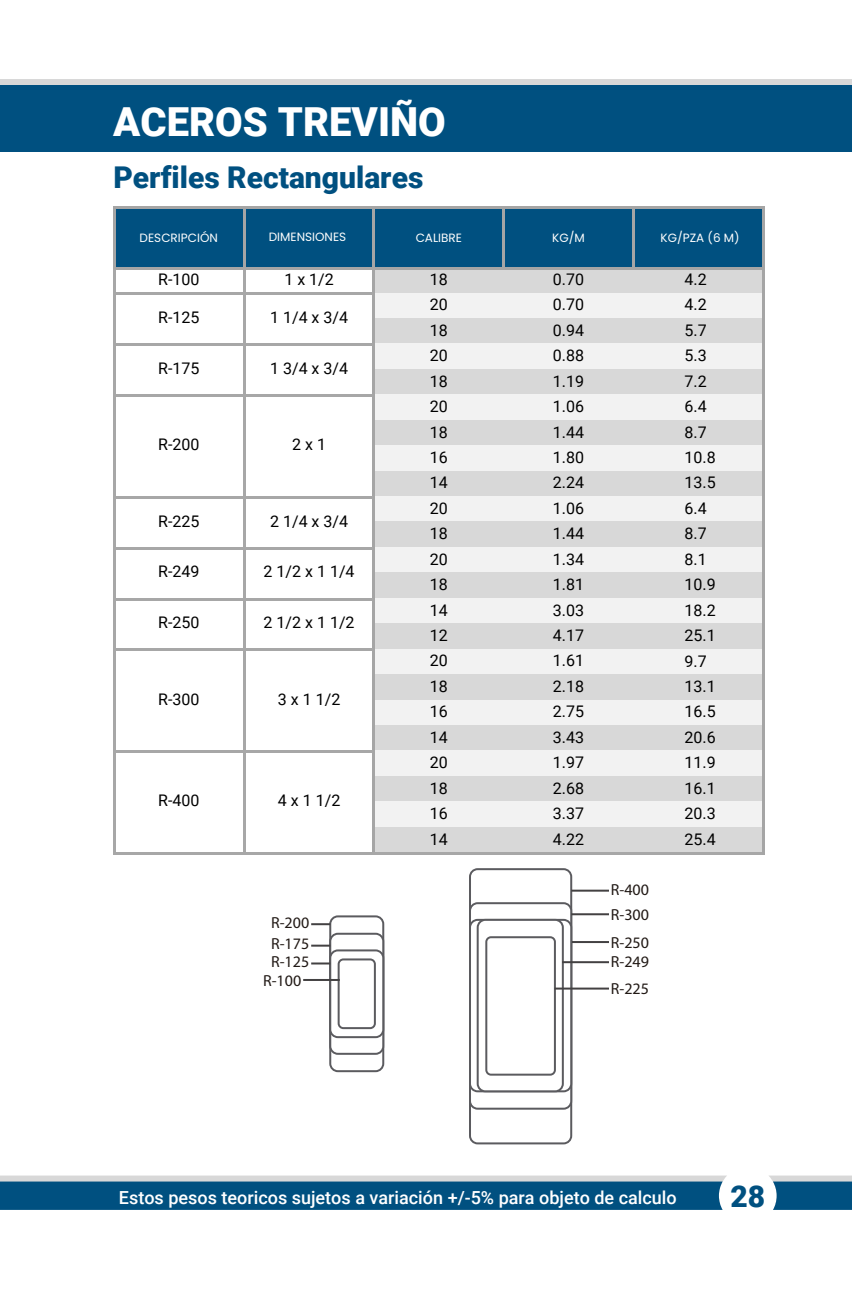
<style>
.page{position:relative;width:852px;height:1295px;background:#fff}
.page>*{position:absolute;margin:0;border:0;box-sizing:border-box;transform-origin:0 0}
.t1{font:900 40px "Roboto";color:#fff}
.t2{font:900 30px "Roboto";color:#005080}
.t3{font:500 18px "Roboto";color:#fff}
.t4{font:16px/25.4px "Roboto";color:#000;text-align:justify}
.t5{font:16px/18.8px "Myriad Pro";color:#211915}
.t6{font:12px "Poppins";color:#fefefe}
</style>
<div class="page">
<div style="left:0;top:79px;width:852px;height:67px;background:#d8d8d8"></div>
<svg style="left:0;top:1175px;width:727px;height:34px;background:#2c6c92"></svg>
<svg style="left:769px;top:1175px;width:83px;height:34px;background:#3a7599"></svg>
<div style="left:0;top:85px;width:852px;height:67px;background:#005080"></div>
<div style="left:113px;top:206px;width:651px;height:64px;background:#005080"></div>
<div style="left:373px;top:267px;width:391px;height:28px;background:#d8d8d8"></div>
<div style="left:373px;top:292px;width:391px;height:28px;background:#f2f2f2"></div>
<div style="left:373px;top:318px;width:391px;height:28px;background:#d8d8d8"></div>
<div style="left:373px;top:343px;width:391px;height:28px;background:#f2f2f2"></div>
<div style="left:373px;top:369px;width:391px;height:28px;background:#d8d8d8"></div>
<div style="left:373px;top:394px;width:391px;height:28px;background:#f2f2f2"></div>
<div style="left:373px;top:420px;width:391px;height:27px;background:#d8d8d8"></div>
<div style="left:373px;top:445px;width:391px;height:28px;background:#f2f2f2"></div>
<div style="left:373px;top:470px;width:391px;height:28px;background:#d8d8d8"></div>
<div style="left:373px;top:496px;width:391px;height:28px;background:#f2f2f2"></div>
<div style="left:373px;top:521px;width:391px;height:28px;background:#d8d8d8"></div>
<div style="left:373px;top:547px;width:391px;height:28px;background:#f2f2f2"></div>
<div style="left:373px;top:572px;width:391px;height:28px;background:#d8d8d8"></div>
<div style="left:373px;top:597px;width:391px;height:28px;background:#f2f2f2"></div>
<div style="left:373px;top:623px;width:391px;height:28px;background:#d8d8d8"></div>
<div style="left:373px;top:648px;width:391px;height:28px;background:#f2f2f2"></div>
<div style="left:373px;top:674px;width:391px;height:28px;background:#d8d8d8"></div>
<div style="left:373px;top:699px;width:391px;height:28px;background:#f2f2f2"></div>
<div style="left:373px;top:725px;width:391px;height:28px;background:#d8d8d8"></div>
<div style="left:373px;top:750px;width:391px;height:28px;background:#f2f2f2"></div>
<div style="left:373px;top:775px;width:391px;height:28px;background:#d8d8d8"></div>
<div style="left:373px;top:801px;width:391px;height:28px;background:#f2f2f2"></div>
<div style="left:373px;top:826px;width:391px;height:28px;background:#d8d8d8"></div>
<hr style="left:113px;top:206px;width:3px;height:64px;background:#a5a5a5">
<hr style="left:243px;top:209px;width:2px;height:61px;background:#a5a5a5">
<hr style="left:113px;top:270px;width:3px;height:584px;background:#a7a7a7">
<hr style="left:243px;top:270px;width:2px;height:584px;background:#a7a7a7">
<hr style="left:373px;top:207px;width:2px;height:646px;background:#a5a5a5">
<hr style="left:502px;top:207px;width:3px;height:61px;background:#a5a5a5">
<hr style="left:632px;top:207px;width:2px;height:61px;background:#a5a5a5">
<hr style="left:761px;top:209px;width:3px;height:645px;background:#a5a5a5">
<hr style="left:116px;top:206px;width:648px;height:3px;background:#a5a5a5">
<hr style="left:116px;top:267px;width:648px;height:3px;background:#a5a5a5">
<hr style="left:116px;top:292px;width:257px;height:3px;background:#a7a7a7">
<hr style="left:116px;top:343px;width:257px;height:3px;background:#a7a7a7">
<hr style="left:116px;top:394px;width:257px;height:3px;background:#a7a7a7">
<hr style="left:116px;top:496px;width:257px;height:2px;background:#a7a7a7">
<hr style="left:116px;top:547px;width:257px;height:2px;background:#a7a7a7">
<hr style="left:116px;top:597px;width:257px;height:3px;background:#a7a7a7">
<hr style="left:116px;top:648px;width:257px;height:3px;background:#a7a7a7">
<hr style="left:116px;top:750px;width:257px;height:3px;background:#a7a7a7">
<hr style="left:113px;top:852px;width:648px;height:2px;background:#a7a7a7">
<hr style="left:303px;top:978px;width:37px;height:2px;background:#434142">
<svg style="left:311px;top:915px;width:73px;height:157px"></svg>
<svg style="left:469px;top:868px;width:103px;height:276px"></svg>
<hr style="left:554px;top:987px;width:55px;height:2px;background:#434142">
<hr style="left:562px;top:961px;width:47px;height:2px;background:#434142">
<hr style="left:572px;top:941px;width:37px;height:2px;background:#434142">
<hr style="left:571px;top:913px;width:38px;height:2px;background:#434142">
<hr style="left:571px;top:889px;width:38px;height:2px;background:#434142">
<h1 class="t1" style="left:113px;top:93px;width:334px">ACEROS TREVIÑO</h1>
<h2 class="t2" style="left:113px;top:157px;width:311px">Perfiles Rectangulares</h2>
<p class="t6" style="left:140px;top:230px;width:80px">DESCRIPCIÓN</p>
<p class="t6" style="left:269px;top:230px;width:79px">DIMENSIONES</p>
<p class="t6" style="left:415px;top:230px;width:48px">CALIBRE</p>
<p class="t6" style="left:552px;top:230px;width:34px">KG/M</p>
<p class="t6" style="left:660px;top:230px;width:81px">KG/PZA (6 M)</p>
<p class="t4" style="left:158px;top:266px;width:43px">R-100</p>
<p class="t4" style="left:284px;top:266px;width:51px">1 x 1/2</p>
<p class="t4" style="left:430px;top:266px;width:19px">18<br>20<br>18<br>20<br>18<br>20<br>18<br>16<br>14<br>20<br>18<br>20<br>18<br>14<br>12<br>20<br>18<br>16<br>14<br>20<br>18<br>16<br>14</p>
<p class="t4" style="left:553px;top:266px;width:33px">0.70<br>0.70<br>0.94<br>0.88<br>1.19<br>1.06<br>1.44<br>1.80<br>2.24<br>1.06<br>1.44<br>1.34<br>1.81<br>3.03<br>4.17<br>1.61<br>2.18<br>2.75<br>3.43<br>1.97<br>2.68<br>3.37<br>4.22</p>
<p class="t4" style="left:684px;top:266px;width:33px;text-align:left">4.2<br>4.2<br>5.7<br>5.3<br>7.2<br>6.4<br>8.7<br>10.8<br>13.5<br>6.4<br>8.7<br>8.1<br>10.9<br>18.2<br>25.1<br>9.7<br>13.1<br>16.5<br>20.6<br>11.9<br>16.1<br>20.3<br>25.4</p>
<p class="t4" style="left:158px;top:304px;width:43px">R-125</p>
<p class="t4" style="left:270px;top:304px;width:79px">1 1/4 x 3/4</p>
<p class="t4" style="left:270px;top:355px;width:79px">1 3/4 x 3/4</p>
<p class="t4" style="left:158px;top:355px;width:43px">R-175</p>
<p class="t4" style="left:158px;top:431px;width:43px">R-200</p>
<p class="t4" style="left:292px;top:431px;width:35px">2 x 1</p>
<p class="t4" style="left:158px;top:507px;width:43px">R-225</p>
<p class="t4" style="left:270px;top:507px;width:79px">2 1/4 x 3/4</p>
<p class="t4" style="left:158px;top:558px;width:43px">R-249</p>
<p class="t4" style="left:158px;top:609px;width:43px">R-250</p>
<p class="t4" style="left:264px;top:558px;width:92px">2 1/2 x 1 1/4</p>
<p class="t4" style="left:264px;top:609px;width:92px">2 1/2 x 1 1/2</p>
<p class="t4" style="left:158px;top:685px;width:43px">R-300</p>
<p class="t4" style="left:278px;top:685px;width:64px">3 x 1 1/2</p>
<p class="t4" style="left:158px;top:787px;width:43px">R-400</p>
<p class="t4" style="left:278px;top:787px;width:64px">4 x 1 1/2</p>
<p class="t5" style="left:271px;top:911px;width:40px;line-height:20.8px">R-200<br>R-175</p>
<p class="t5" style="left:263px;top:951px;width:48px;text-align:center">R-125<br>R-100</p>
<p class="t5" style="left:611px;top:877px;width:40px;line-height:24.6px">R-400<br>R-300</p>
<p class="t5" style="left:611px;top:933px;width:40px">R-250<br>R-249</p>
<p class="t5" style="left:611px;top:979px;width:40px">R-225</p>
<p class="t3" style="left:119px;top:1184px;width:559px">Estos pesos teoricos sujetos a variación +/-5% para objeto de calculo</p>
<h2 class="t2" style="left:730px;top:1174px;width:36px">28</h2>
</div>
